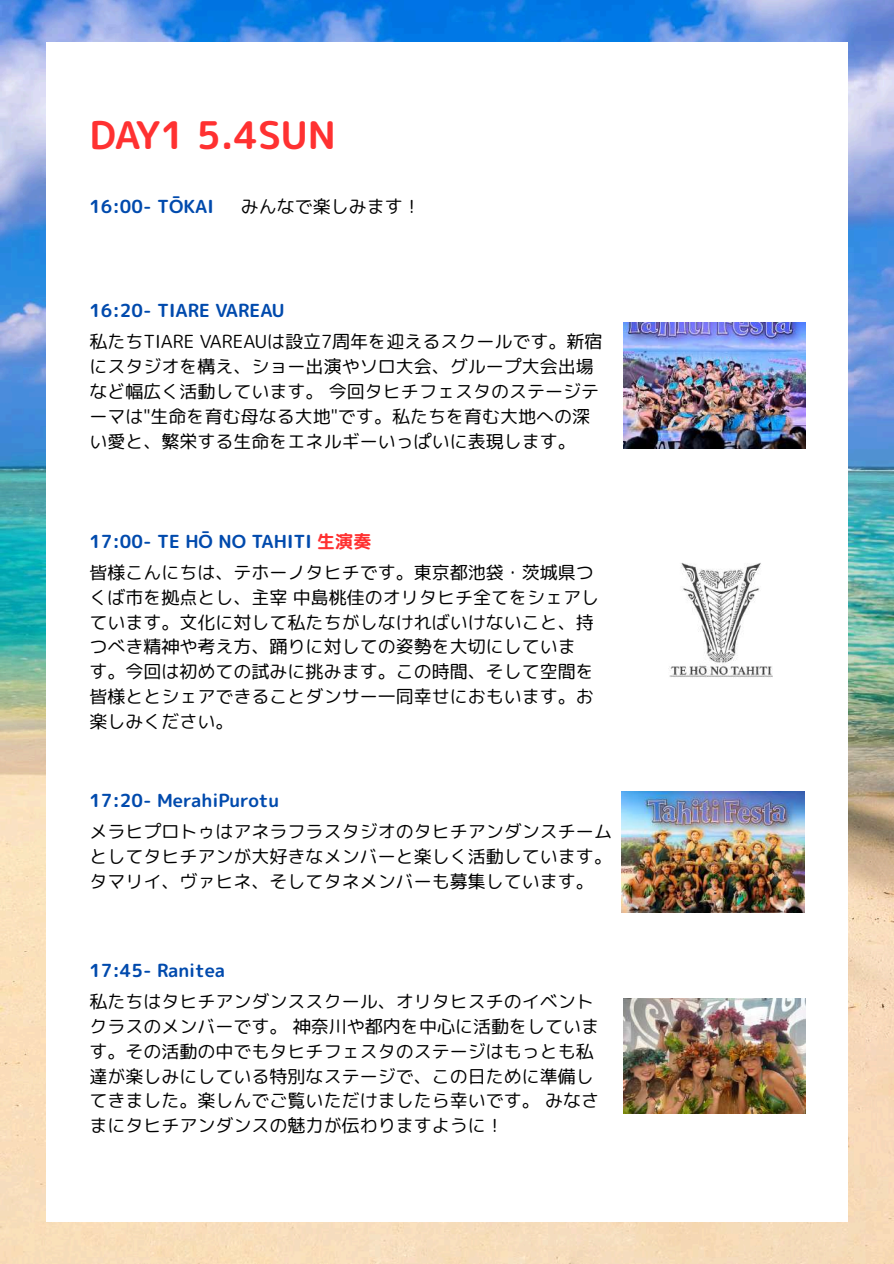
<style>
.page{position:relative;width:894px;height:1264px;background:#fff}
.page>*{position:absolute;margin:0;border:0;box-sizing:border-box;transform-origin:0 0}
.t1{font:38.1px "rounded mplus 1 p bold";letter-spacing:-.005em;color:#ff3131}
.t2{font:18px/24.8px "rounded mplus 1 p regular";color:#000}
.t3{font:18px "rounded mplus 1 p bold";color:#004aad}
.s1{color:#ff3131}
</style>
<div class="page">
<img style="left:0;top:0;width:893px;height:1263px">
<div style="left:46px;top:42px;width:801px;height:1179px;background:#fff"></div>
<img style="left:623px;top:322px;width:181px;height:126px">
<img style="left:668px;top:563px;width:105px;height:115px">
<img style="left:621px;top:791px;width:182px;height:121px">
<img style="left:623px;top:998px;width:181px;height:115px">
<h1 class="t1" style="left:89px;top:108px;width:248px">DAY1 5.4SUN</h1>
<p class="t3" style="left:89px;top:194px;width:126px">16:00- TŌKAI</p>
<p class="t2" style="left:241px;top:194px;width:182px">みんなで楽しみます！</p>
<p class="t3" style="left:89px;top:298px;width:197px">16:20- TIARE VAREAU</p>
<p class="t2" style="left:89px;top:329px;width:514px">私たちTIARE VAREAUは設立7周年を迎えるスクールです。新宿にスタジオを構え、ショー出演やソロ大会、グループ大会出場など幅広く活動しています。今回タヒチフェスタのステージテーマは"生命を育む母なる大地"です。私たちを育む大地への深い愛と、繁栄する生命をエネルギーいっぱいに表現します。</p>
<p class="t3" style="left:89px;top:528px;width:283px">17:00- TE HŌ NO TAHITI <span class="s1">生演奏</span></p>
<p class="t2" style="left:89px;top:560px;width:511px">皆様こんにちは、テホーノタヒチです。東京都池袋・茨城県つくば市を拠点とし、主宰中島桃佳のオリタヒチ全てをシェアしています。文化に対して私たちがしなければいけないこと、持つべき精神や考え方、踊りに対しての姿勢を大切にしていま<br>す。今回は初めての試みに挑みます。この時間、そして空間を皆様ととシェアできることダンサー一同幸せにおもいます。お楽しみください。</p>
<p class="t3" style="left:89px;top:788px;width:191px">17:20- MerahiPurotu</p>
<p class="t2" style="left:89px;top:819px;width:524px;text-align:justify">メラヒプロトゥはアネラフラスタジオのタヒチアンダンスチームとしてタヒチアンが大好きなメンバーと楽しく活動しています。タマリイ、ヴァヒネ、そしてタネメンバーも募集しています。</p>
<p class="t3" style="left:89px;top:958px;width:137px">17:45- Ranitea</p>
<p class="t2" style="left:89px;top:989px;width:511px">私たちはタヒチアンダンススクール、オリタヒスチのイベントクラスのメンバーです。神奈川や都内を中心に活動をしています。その活動の中でもタヒチフェスタのステージはもっとも私達が楽しみにしている特別なステージで、この日ために準備してきました。楽しんでご覧いただけましたら幸いです。みなさまにタヒチアンダンスの魅力が伝わりますように！</p>
</div>
